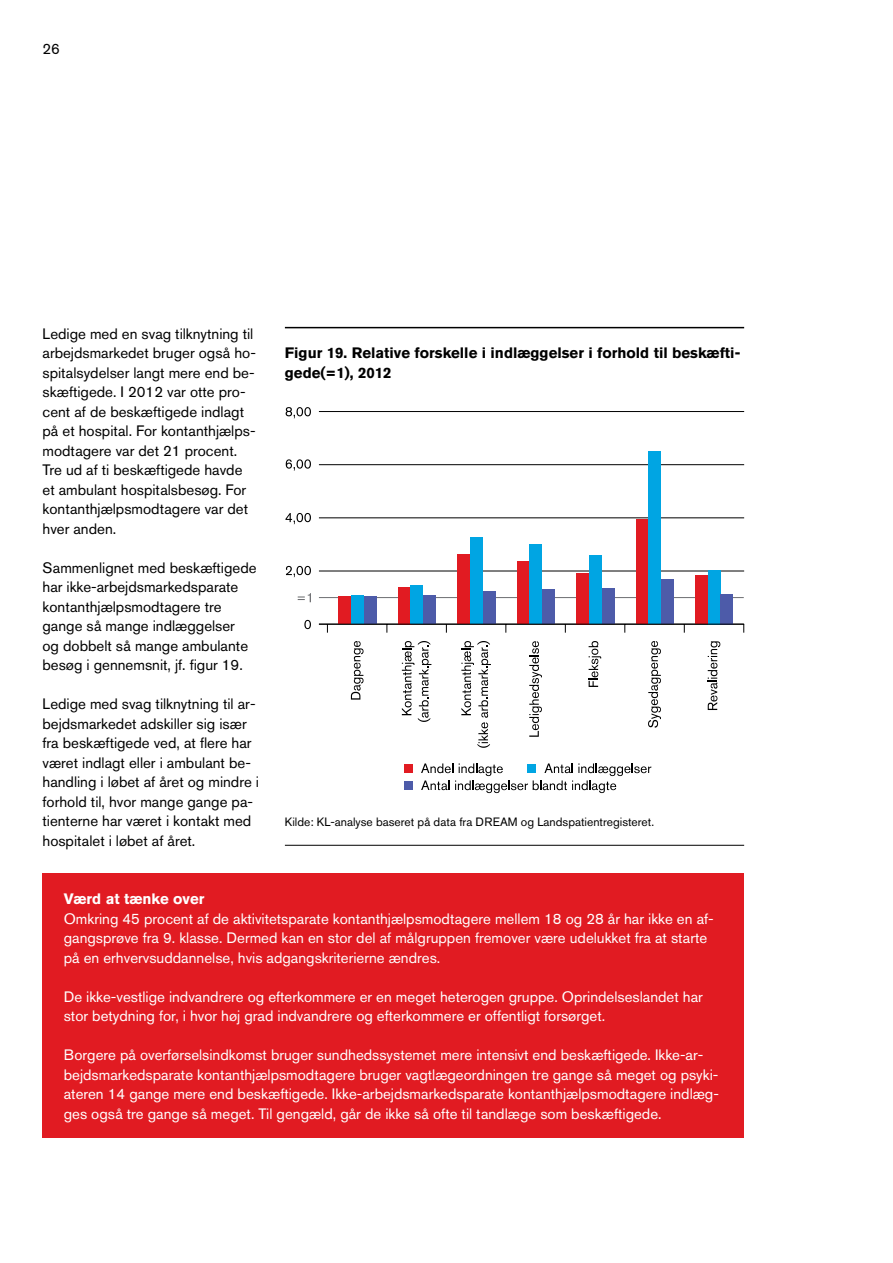
<style>
.page{position:relative;width:893px;height:1263px;background:#fff}
.page>*{position:absolute;margin:0;border:0;box-sizing:border-box;transform-origin:0 0}
.t1{font:15px/19.5px "Akzidenz Grotesk BQ";color:#fff}
.t2{font:15px/19.5px "Akzidenz Grotesk BQ";color:#000}
.t3{font:700 15px/19.5px "Akzidenz Grotesk BQ";color:#000}
.t4{font:700 15px "Akzidenz Grotesk BQ";color:#fff}
.t5{font:12px "Akzidenz Grotesk BQ";color:#000}
</style>
<div class="page">
<hr style="left:285px;top:327px;width:459px;height:1px;background:#000">
<hr style="left:285px;top:845px;width:459px;height:1px;background:#000">
<hr style="left:319px;top:597px;width:425px;height:1px;background:#6d6e71">
<svg style="left:298px;top:593px;width:13px;height:9px"></svg>
<hr style="left:319px;top:411px;width:425px;height:1px;background:#000">
<hr style="left:319px;top:464px;width:425px;height:1px;background:#000">
<hr style="left:319px;top:517px;width:425px;height:1px;background:#000">
<hr style="left:319px;top:571px;width:425px;height:1px;background:#000">
<svg style="left:351px;top:641px;width:12px;height:59px"></svg>
<svg style="left:402px;top:641px;width:29px;height:81px"></svg>
<svg style="left:461px;top:641px;width:30px;height:107px"></svg>
<svg style="left:529px;top:641px;width:13px;height:96px"></svg>
<svg style="left:589px;top:641px;width:12px;height:46px"></svg>
<svg style="left:648px;top:641px;width:13px;height:87px"></svg>
<svg style="left:708px;top:641px;width:12px;height:69px"></svg>
<svg style="left:286px;top:407px;width:25px;height:11px"></svg>
<svg style="left:304px;top:620px;width:7px;height:9px"></svg>
<svg style="left:286px;top:566px;width:25px;height:11px"></svg>
<svg style="left:285px;top:513px;width:26px;height:11px"></svg>
<svg style="left:286px;top:459px;width:25px;height:12px"></svg>
<div style="left:338px;top:597px;width:13px;height:27px;background:#e11b22"></div>
<div style="left:351px;top:595px;width:13px;height:29px;background:#00a5e3"></div>
<div style="left:364px;top:597px;width:12px;height:27px;background:#4d5ba9"></div>
<div style="left:398px;top:587px;width:13px;height:37px;background:#e11b22"></div>
<div style="left:411px;top:585px;width:12px;height:39px;background:#00a5e3"></div>
<div style="left:423px;top:595px;width:13px;height:29px;background:#4d5ba9"></div>
<div style="left:457px;top:554px;width:13px;height:70px;background:#e11b22"></div>
<div style="left:470px;top:537px;width:13px;height:87px;background:#00a5e3"></div>
<div style="left:483px;top:591px;width:12px;height:33px;background:#4d5ba9"></div>
<div style="left:517px;top:562px;width:12px;height:62px;background:#e11b22"></div>
<div style="left:529px;top:544px;width:13px;height:80px;background:#00a5e3"></div>
<div style="left:542px;top:589px;width:13px;height:35px;background:#4d5ba9"></div>
<div style="left:576px;top:573px;width:13px;height:51px;background:#e11b22"></div>
<div style="left:589px;top:556px;width:13px;height:68px;background:#00a5e3"></div>
<div style="left:602px;top:588px;width:12px;height:36px;background:#4d5ba9"></div>
<div style="left:636px;top:519px;width:12px;height:105px;background:#e11b22"></div>
<div style="left:648px;top:452px;width:13px;height:172px;background:#00a5e3"></div>
<div style="left:661px;top:580px;width:13px;height:44px;background:#4d5ba9"></div>
<div style="left:695px;top:576px;width:13px;height:48px;background:#e11b22"></div>
<div style="left:708px;top:570px;width:12px;height:54px;background:#00a5e3"></div>
<div style="left:720px;top:594px;width:13px;height:30px;background:#4d5ba9"></div>
<hr style="left:319px;top:624px;width:425px;height:1px;background:#000">
<div style="left:404px;top:764px;width:8px;height:9px;background:#e11b22"></div>
<div style="left:404px;top:781px;width:8px;height:9px;background:#4d5ba9"></div>
<svg style="left:421px;top:763px;width:230px;height:30px"></svg>
<div style="left:43px;top:873px;width:701px;height:265px;background:#e11b22"></div>
<p class="t2" style="left:43px;top:39px;width:19px">26</p>
<p class="t2" style="left:43px;top:323px;width:215px">Ledige med en svag tilknytning til arbejdsmarkedet bruger også ho&shy;spitalsydelser langt mere end be&shy;skæftigede. I 2012 var otte pro&shy;cent af de beskæftigede indlagt på et hospital. For kontanthjælps&shy;modtagere var det 21 procent.<br>Tre ud af ti beskæftigede havde et ambulant hospitalsbesøg. For kontanthjælpsmodtagere var det hver anden.</p>
<p class="t2" style="left:43px;top:557px;width:216px">Sammenlignet med beskæftigede har ikke-arbejdsmarkedsparate kontanthjælpsmodtagere tre gange så mange indlæggelser<br>og dobbelt så mange ambulante besøg i gennemsnit, jf. figur 19.</p>
<p class="t2" style="left:43px;top:694px;width:218px">Ledige med svag tilknytning til ar&shy;bejdsmarkedet adskiller sig især fra beskæftigede ved, at flere har været indlagt eller i ambulant be&shy;handling i løbet af året og mindre i forhold til, hvor mange gange pa&shy;tienterne har været i kontakt med hospitalet i løbet af året.</p>
<p class="t3" style="left:285px;top:343px;width:457px">Figur 19. Relative forskelle i indlæggelser i forhold til beskæfti&shy;gede(=1), 2012</p>
<p class="t5" style="left:285px;top:815px;width:371px">Kilde: KL-analyse baseret på data fra DREAM og Landspatientregisteret.</p>
<p class="t4" style="left:64px;top:890px;width:142px">Værd at tænke over</p>
<p class="t1" style="left:64px;top:908px;width:651px">Omkring 45 procent af de aktivitetsparate kontanthjælpsmodtagere mellem 18 og 28 år har ikke en af&shy;gangsprøve fra 9. klasse. Dermed kan en stor del af målgruppen fremover være udelukket fra at starte på en erhvervsuddannelse, hvis adgangskriterierne ændres.</p>
<p class="t1" style="left:64px;top:986px;width:641px">De ikke-vestlige indvandrere og efterkommere er en meget heterogen gruppe. Oprindelseslandet har stor betydning for, i hvor høj grad indvandrere og efterkommere er offentligt forsørget.</p>
<p class="t1" style="left:64px;top:1045px;width:657px">Borgere på overførselsindkomst bruger sundhedssystemet mere intensivt end beskæftigede. Ikke-ar&shy;bejdsmarkedsparate kontanthjælpsmodtagere bruger vagtlægeordningen tre gange så meget og psyki&shy;ateren 14 gange mere end beskæftigede. Ikke-arbejdsmarkedsparate kontanthjælpsmodtagere indlæg&shy;ges også tre gange så meget. Til gengæld, går de ikke så ofte til tandlæge som beskæftigede.</p>
</div>
